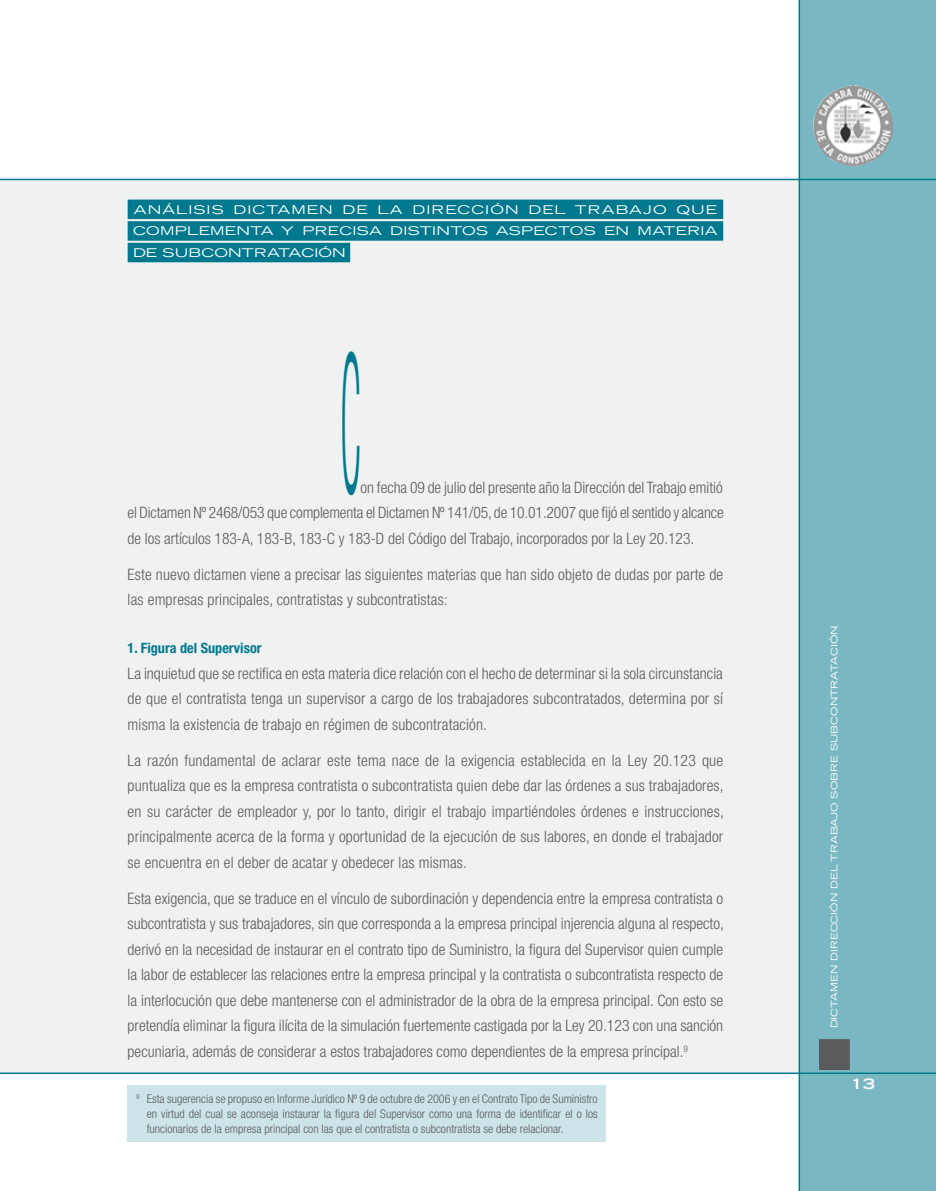
<style>
.page{position:relative;width:936px;height:1191px;background:#fff}
.page>*{position:absolute;margin:0;border:0;box-sizing:border-box;transform-origin:0 0}
.t1{font:300 condensed 195px "Helvetica Neue";color:#00798f;scale:.2 1}
.t2{font:300 condensed 15.75px/25.5px "Helvetica Neue";letter-spacing:.01em;color:#5a5b5d;text-align:justify}
.t3{font:700 condensed 14.25px "Helvetica Neue";color:#00798f}
.t4{font:700 expanded 14.25px "Trade Gothic LH";color:#fff;scale:1.2 1}
.t5{font:300 condensed 12px/15px "Helvetica Neue";color:#5a5b5d;text-align:justify}
.t6{font:expanded 12px "Trade Gothic LH";letter-spacing:.02em;color:#fff;scale:1.2 1}
.t7{font:expanded 12px "Trade Gothic LH";letter-spacing:.075em;color:#fff;scale:1.2 1}
.t8{font:expanded 9px "Trade Gothic LH";letter-spacing:.01em;color:#fff;scale:1.1 1}
.s1{color:#00798f}
</style>
<div class="page">
<div style="left:1px;top:180px;width:928px;height:892px;background:#f0f1f1"></div>
<div style="left:800px;top:0;width:135px;height:1191px;background:#79b8c3"></div>
<div style="left:819px;top:1040px;width:30px;height:29px;background:#5a5b5d"></div>
<div style="left:818px;top:1039px;width:31px;height:31px;border:2px solid #5a5b5d"></div>
<hr style="left:798px;top:0;width:2px;height:1191px;background:#00798f">
<img style="left:813px;top:86px;width:80px;height:80px">
<hr style="left:0;top:179px;width:935px;height:1px;background:#00798f">
<hr style="left:0;top:1072px;width:935px;height:2px;background:#00798f">
<div style="left:128px;top:200px;width:6px;height:19px;background:#00798f"></div>
<div style="left:134px;top:200px;width:584px;height:19px;background:#00798f"></div>
<div style="left:718px;top:200px;width:5px;height:19px;background:#00798f"></div>
<div style="left:128px;top:221px;width:5px;height:20px;background:#00798f"></div>
<div style="left:133px;top:221px;width:585px;height:20px;background:#00798f"></div>
<div style="left:718px;top:221px;width:5px;height:20px;background:#00798f"></div>
<div style="left:128px;top:243px;width:5px;height:19px;background:#00798f"></div>
<div style="left:133px;top:243px;width:212px;height:19px;background:#00798f"></div>
<div style="left:345px;top:243px;width:5px;height:19px;background:#00798f"></div>
<div style="left:128px;top:1085px;width:478px;height:56px;background:#cce3e7"></div>
<p class="t6" style="left:128px;top:202px;width:17px"><span class="s1">.</span>AN</p>
<p class="t6" style="left:162px;top:202px;width:80px">ÁLISIS DICT</p>
<p class="t7" style="left:277px;top:202px;width:161px">AMEN DE LA DIR ECCIÓN</p>
<p class="t7" style="left:528px;top:202px;width:164px">DEL TRABAJO QU E<span class="s1">.</span></p>
<p class="t6" style="left:128px;top:223px;width:254px"><span class="s1">.</span>COMPLEMENTA Y PR ECISA DISTINTO</p>
<p class="t6" style="left:476px;top:223px;width:69px">S ASPECTO</p>
<p class="t6" style="left:583px;top:223px;width:118px">S EN MATERIA<span class="s1">.</span></p>
<p class="t6" style="left:128px;top:245px;width:41px"><span class="s1">.</span>DE SUBCONTR</p>
<p class="t6" style="left:267px;top:245px;width:39px">ATACIÓN</p>
<p class="t1" style="left:340px;top:312px;width:103px">C</p>
<p class="t2" style="left:128px;top:474px;width:597px;text-indent:233px">on fecha 09 de julio del presente año la Dirección del Trabajo emitió el Dictamen Nº 2468/053 que complementa el Dictamen Nº 141/05, de 10.01.2007 que fijó el sentido y alcance de los artículos 183-A, 183-B, 183-C y 183-D del Código del Trabajo, incorporados por la Ley 20.123.</p>
<p class="t2" style="left:128px;top:561px;width:597px">Este nuevo dictamen viene a precisar las siguientes materias que han sido objeto de dudas por parte de las empresas principales, contratistas y subcontratistas:</p>
<p class="t3" style="left:128px;top:639px;width:135px">1. Figura del Supervisor</p>
<p class="t2" style="left:128px;top:660px;width:597px">La inquietud que se rectifica en esta materia dice relación con el hecho de determinar si la sola circunstancia de que el contratista tenga un supervisor a cargo de los trabajadores subcontratados, determina por sí misma la existencia de trabajo en régimen de subcontratación.</p>
<p class="t2" style="left:128px;top:747px;width:597px">La razón fundamental de aclarar este tema nace de la exigencia establecida en la Ley 20.123 que puntualiza que es la empresa contratista o subcontratista quien debe dar las órdenes a sus trabajadores, en su carácter de empleador y, por lo tanto, dirigir el trabajo impartiéndoles órdenes e instrucciones, principalmente acerca de la forma y oportunidad de la ejecución de sus labores, en donde el trabajador se encuentra en el deber de acatar y obedecer las mismas.</p>
<p class="t2" style="left:128px;top:885px;width:597px">Esta exigencia, que se traduce en el vínculo de subordinación y dependencia entre la empresa contratista o subcontratista y sus trabajadores, sin que corresponda a la empresa principal injerencia alguna al respecto, derivó en la necesidad de instaurar en el contrato tipo de Suministro, la figura del Supervisor quien cumple la labor de establecer las relaciones entre la empresa principal y la contratista o subcontratista respecto de la interlocución que debe mantenerse con el administrador de la obra de la empresa principal. Con esto se pretendía eliminar la figura ilícita de la simulación fuertemente castigada por la Ley 20.123 con una sanción pecuniaria, además de considerar a estos trabajadores como dependientes de la empresa principal.<sup>9</sup></p>
<p class="t5" style="left:147px;top:1091px;width:452px;text-indent:-11px"><sup>9</sup> Esta sugerencia se propuso en Informe Jurídico Nº 9 de octubre de 2006 y en el Contrato Tipo de Suministro en virtud del cual se aconseja instaurar la figura del Supervisor como una forma de identificar el o los funcionarios de la empresa principal con las que el contratista o subcontratista se debe relacionar.</p>
<p class="t8" style="left:828px;top:1028px;width:366px;rotate:-90deg">DICTAMEN DIR ECCIÓN DEL TRABAJO SOBRE SUBCONTRATACIÓN</p>
<p class="t4" style="left:850px;top:1074px;width:10px">13</p>
</div>
